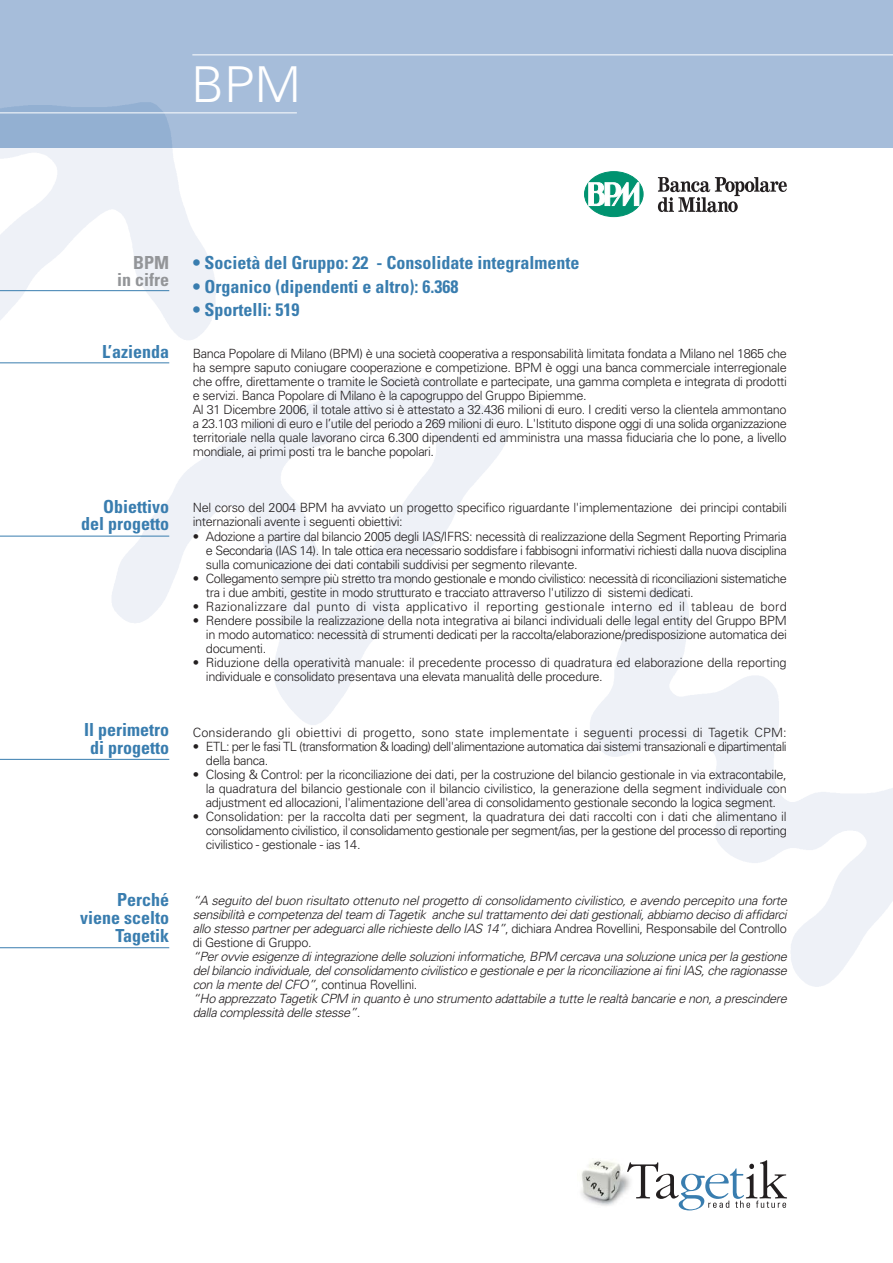
<style>
.page{position:relative;width:893px;height:1263px;background:#fff}
.page>*{position:absolute;margin:0;border:0;box-sizing:border-box;transform-origin:0 0}
.t1{font:300 49.5px "Univers";color:#fff}
.t2{font:700 condensed 18px/17.1px "Univers";color:#397daf;text-align:right}
.t3{font:700 condensed 18px/17.1px "Univers";color:#939598;text-align:right}
.t4{font:300 12.75px/14.1px "Univers";letter-spacing:-.03em;color:#231f20}
.t5{font:italic 300 12.75px/14.1px "Univers";color:#231f20}
.t6{font:300 12.75px "Univers";letter-spacing:.015em;color:#231f20}
.t7{font:300 12.75px "Univers";letter-spacing:.01em;color:#231f20}
.s1{font-style:normal}
</style>
<div class="page">
<img style="left:0;top:147px;width:893px;height:840px">
<div style="left:0;top:0;width:893px;height:147px;background:#a6bdda"></div>
<img style="left:0;top:55px;width:893px;height:92px">
<hr style="left:192px;top:54px;width:701px;height:1px;background:#fff">
<hr style="left:0;top:112px;width:297px;height:1px;background:#fff">
<hr style="left:0;top:362px;width:169px;height:1px;background:#397daf">
<hr style="left:0;top:536px;width:169px;height:1px;background:#397daf">
<hr style="left:0;top:759px;width:169px;height:1px;background:#397daf">
<hr style="left:0;top:290px;width:169px;height:1px;background:#397daf">
<img style="left:580px;top:1160px;width:47px;height:46px">
<svg style="left:627px;top:1160px;width:160px;height:50px"></svg>
<hr style="left:0;top:947px;width:169px;height:1px;background:#397daf">
<div style="left:584px;top:172px;width:59px;height:45px;background:#009370;border:1px solid #009370;border-radius:50%"></div>
<svg style="left:588px;top:182px;width:51px;height:24px"></svg>
<svg style="left:658px;top:177px;width:129px;height:35px"></svg>
<h1 class="t1" style="left:191px;top:66px;width:111px">BPM</h1>
<h2 class="t3" style="left:117px;top:256px;width:54px">BPM in cifre</h2>
<h2 class="t2" style="left:102px;top:345px;width:69px">L’azienda</h2>
<h2 class="t2" style="left:193px;top:256px;width:388px">• Società del Gruppo: 22 - Consolidate integralmente</h2>
<h2 class="t2" style="left:193px;top:280px;width:267px">• Organico (dipendenti e altro): 6.368</h2>
<h2 class="t2" style="left:193px;top:303px;width:108px">• Sportelli: 519</h2>
<p class="t4" style="left:193px;top:348px;width:595px">Banca Popolare di Milano (BPM) è una società cooperativa a responsabilità limitata fondata a Milano nel 1865 che ha sempre saputo coniugare cooperazione e competizione. BPM è oggi una banca commerciale interregionale che offre, direttamente o tramite le Società controllate e partecipate, una gamma completa e integrata di prodotti e servizi. Banca Popolare di Milano è la capogruppo del Gruppo Bipiemme.<br>Al 31 Dicembre 2006, il totale attivo si è attestato a 32.436 milioni di euro. I crediti verso la clientela ammontano a 23.103 milioni di euro e l’utile del periodo a 269 milioni di euro. L'Istituto dispone oggi di una solida organizzazione territoriale nella quale lavorano circa 6.300 dipendenti ed amministra una massa fiduciaria che lo pone, a livello mondiale, ai primi posti tra le banche popolari.</p>
<h2 class="t2" style="left:81px;top:500px;width:90px">Obiettivo del progetto</h2>
<p class="t4" style="left:193px;top:502px;width:595px">Nel corso del 2004 BPM ha avviato un progetto specifico riguardante l'implementazione dei principi contabili internazionali avente i seguenti obiettivi:</p>
<p class="t4" style="left:206px;top:530px;width:582px;text-align:justify;text-indent:-13px">• Adozione a partire dal bilancio 2005 degli IAS/IFRS: necessità di realizzazione della Segment Reporting Primaria e Secondaria (IAS 14). In tale ottica era necessario soddisfare i fabbisogni informativi richiesti dalla nuova disciplina sulla comunicazione dei dati contabili suddivisi per segmento rilevante.</p>
<p class="t4" style="left:206px;top:572px;width:582px;text-indent:-13px">• Collegamento sempre più stretto tra mondo gestionale e mondo civilistico: necessità di riconciliazioni sistematiche tra i due ambiti, gestite in modo strutturato e tracciato attraverso l'utilizzo di sistemi dedicati.</p>
<p class="t6" style="left:193px;top:601px;width:595px">• Razionalizzare dal punto di vista applicativo il reporting gestionale interno ed il tableau de bord</p>
<p class="t4" style="left:206px;top:614px;width:582px;text-align:justify;text-indent:-13px">• Rendere possibile la realizzazione della nota integrativa ai bilanci individuali delle legal entity del Gruppo BPM in modo automatico: necessità di strumenti dedicati per la raccolta/elaborazione/predisposizione automatica dei documenti.</p>
<p class="t4" style="left:206px;top:656px;width:582px;text-indent:-13px">• Riduzione della operatività manuale: il precedente processo di quadratura ed elaborazione della reporting individuale e consolidato presentava una elevata manualità delle procedure.</p>
<h2 class="t2" style="left:84px;top:723px;width:86px;text-align:center">Il perimetro di progetto</h2>
<p class="t7" style="left:193px;top:728px;width:595px">Considerando gli obiettivi di progetto, sono state implementate i seguenti processi di Tagetik CPM:</p>
<p class="t4" style="left:206px;top:740px;width:582px;text-indent:-13px">• ETL: per le fasi TL (transformation &amp; loading) dell'alimentazione automatica dai sistemi transazionali e dipartimentali della banca.</p>
<p class="t4" style="left:206px;top:769px;width:582px;text-align:justify;text-indent:-13px">• Closing &amp; Control: per la riconciliazione dei dati, per la costruzione del bilancio gestionale in via extracontabile, la quadratura del bilancio gestionale con il bilancio civilistico, la generazione della segment individuale con adjustment ed allocazioni, l'alimentazione dell'area di consolidamento gestionale secondo la logica segment.</p>
<p class="t4" style="left:206px;top:811px;width:582px;text-align:justify;text-indent:-13px">• Consolidation: per la raccolta dati per segment, la quadratura dei dati raccolti con i dati che alimentano il consolidamento civilistico, il consolidamento gestionale per segment/ias, per la gestione del processo di reporting civilistico - gestionale - ias 14.</p>
<h2 class="t2" style="left:80px;top:893px;width:90px;line-height:18px">Perché viene scelto<br>Tagetik</h2>
<p class="t5" style="left:193px;top:895px;width:598px">“A seguito del buon risultato ottenuto nel progetto di consolidamento civilistico, e avendo percepito una forte sensibilità e competenza delteam diTagetik anche sultrattamento deidatigestionali,abbiamo deciso diaffidarci allo stesso partnerperadeguarcialle richieste dello IAS 14”<span class="s1">, dichiara Andrea Rovellini, Responsabile del Controllo di Gestione di Gruppo.</span></p>
<p class="t5" style="left:193px;top:951px;width:598px">“Perovvie esigenze diintegrazione delle soluzioniinformatiche,BPM cercava una soluzione unica perla gestione delbilancio individuale,delconsolidamento civilistico e gestionale e perla riconciliazione aifiniIAS,che ragionasse con la mente delCFO”<span class="s1">, continua Rovellini.<br></span>“Ho apprezzato Tagetik CPM in quanto è uno strumento adattabile a tutte le realtà bancarie e non,a prescindere dalla complessità delle stesse”.</p>
</div>
